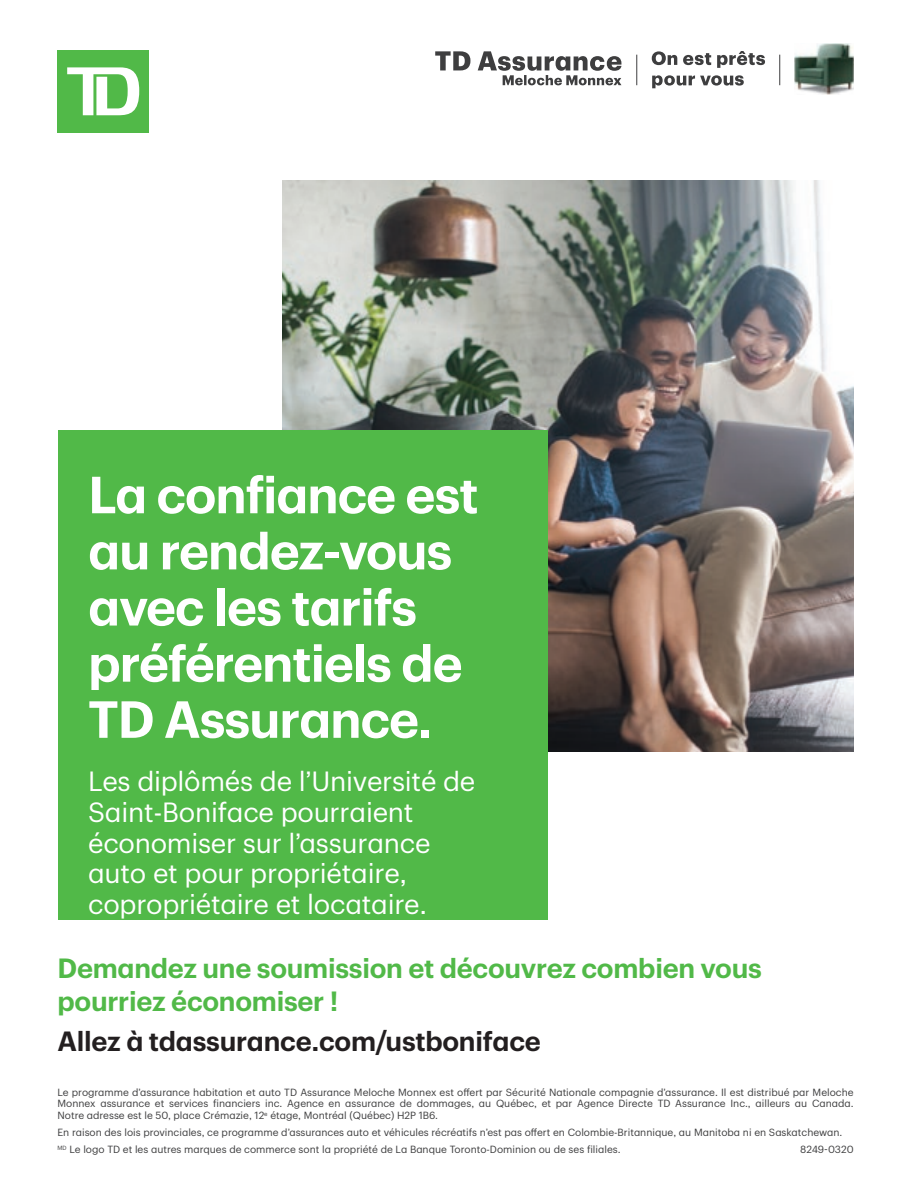
<style>
.page{position:relative;width:918px;height:1188px;background:#fff}
.page>*{position:absolute;margin:0;border:0;box-sizing:border-box;transform-origin:0 0}
.t1{font:600 51px/56.1px "TD Graphik";letter-spacing:-.02em;color:#fff}
.t2{font:27.15px/30.6px "TD Graphik";letter-spacing:-.01em;color:#fff}
.t3{font:600 27.15px/32.7px "TD Graphik";letter-spacing:-.01em;color:#51b948}
.t4{font:600 27.15px "TD Graphik";letter-spacing:-.01em;color:#231f20}
.t5{font:10.2px/11.9px "TD Graphik";color:#3e3e3f;text-align:justify}
</style>
<div class="page">
<img style="left:282px;top:180px;width:572px;height:572px">
<div style="left:58px;top:51px;width:91px;height:82px;background:#51b948"></div>
<svg style="left:67px;top:67px;width:72px;height:48px"></svg>
<div style="left:58px;top:430px;width:489px;height:490px;background:#51b948"></div>
<img style="left:794px;top:44px;width:60px;height:50px">
<svg style="left:652px;top:51px;width:113px;height:37px"></svg>
<hr style="left:779px;top:55px;width:1px;height:30px;background:#3e3e3f">
<hr style="left:636px;top:55px;width:1px;height:30px;background:#3e3e3f">
<svg style="left:435px;top:51px;width:186px;height:34px"></svg>
<h1 class="t1" style="left:88px;top:463px;width:392px">La confiance est au rendez-vous avec les tarifs préférentiels de<br>TD Assurance.</h1>
<h2 class="t2" style="left:88px;top:764px;width:389px">Les diplômés de l’Université de<br>Saint-Boniface pourraient économiser sur l’assurance auto et pour propriétaire, copropriétaire et locataire.</h2>
<h2 class="t3" style="left:58px;top:950px;width:706px">Demandez une soumission et découvrez combien vous pourriez économiser !</h2>
<h2 class="t4" style="left:58px;top:1020px;width:485px">Allez à tdassurance.com/ustboniface</h2>
<p class="t5" style="left:58px;top:1085px;width:798px">Le programme d’assurance habitation et auto TD Assurance Meloche Monnex est offert par Sécurité Nationale compagnie d’assurance. Il est distribué par Meloche Monnex assurance et services financiers inc. Agence en assurance de dommages, au Québec, et par Agence Directe TD Assurance Inc., ailleurs au Canada.<br>Notre adresse est le 50, place Crémazie, 12<sup>e</sup> étage, Montréal (Québec) H2P 1B6.</p>
<p class="t5" style="left:58px;top:1126px;width:786px">En raison des lois provinciales, ce programme d’assurances auto et véhicules récréatifs n’est pas offert en Colombie-Britannique, au Manitoba ni en Saskatchewan.</p>
<p class="t5" style="left:58px;top:1143px;width:565px"><sup>MD</sup> Le logo TD et les autres marques de commerce sont la propriété de La Banque Toronto-Dominion ou de ses filiales.</p>
<p class="t5" style="left:800px;top:1143px;width:55px">8249-0320</p>
</div>
